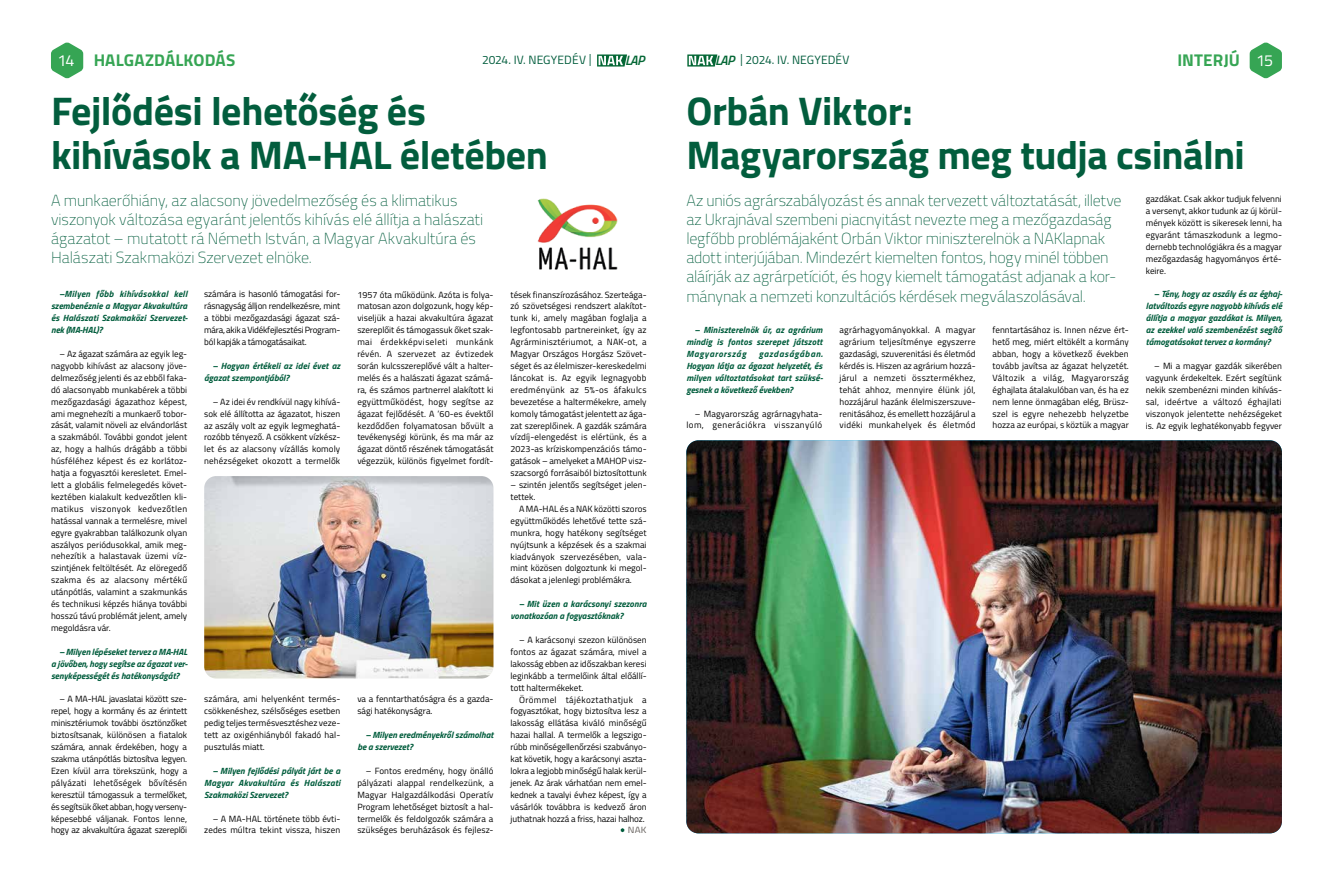
<style>
.page{position:relative;width:1333px;height:879px;background:#fff}
.page>*{position:absolute;margin:0;border:0;box-sizing:border-box;transform-origin:0 0}
.t1{font:700 40px/44px "Titillium";letter-spacing:-.01em;color:#025d3d}
.t2{font:700 17px "Titillium";letter-spacing:.005em;color:#36a554}
.t3{font:100 16px/19.2px "Titillium";letter-spacing:-.01em;color:#025d3d}
.t4{font:italic 600 13.6px "Titillium";color:#046735}
.t5{font:12px "Titillium";color:#025d3d}
.t6{font:9px/11.9px "Titillium";color:#000;text-align:justify}
.t7{font:italic 700 9px/11.9px "Titillium";color:#025d3d;text-align:justify}
.t8{font:9px/11.9px "Titillium";letter-spacing:.03em;color:#000;text-align:right}
.t9{font:9px "Titillium";color:#65605c;scale:1.1 1}
.s1{font-weight:400;font-size:16px;color:#fff}
.s2{font-family:"Myriad Pro"}
.s3{font-weight:600;font-style:italic;font-size:13.6px;color:#046735}
</style>
<div class="page">
<svg style="left:687px;top:54px;width:30px;height:13px"></svg>
<svg style="left:597px;top:54px;width:30px;height:13px"></svg>
<svg style="left:51px;top:42px;width:32px;height:36px"></svg>
<svg style="left:1249px;top:42px;width:32px;height:36px"></svg>
<img style="left:686px;top:440px;width:595px;height:393px">
<svg style="left:620px;top:828px;width:4px;height:4px"></svg>
<img style="left:537px;top:198px;width:81px;height:72px">
<img style="left:204px;top:476px;width:289px;height:202px">
<h2 class="t2" style="left:57px;top:47px;width:179px"><span class="s1">14</span> HALGAZDÁLKODÁS</h2>
<h2 class="t2" style="left:1177px;top:47px;width:97px">INTERJÚ <span class="s1">15</span></h2>
<h3 class="t5" style="left:482px;top:51px;width:111px">2024. IV. negyedév <span class="s2">|</span></h3>
<h3 class="t5" style="left:715px;top:51px;width:134px"><span class="s3">LAP</span> <span class="s2">|</span> 2024. IV. negyedév</h3>
<h3 class="t4" style="left:625px;top:50px;width:21px">LAP</h3>
<h1 class="t1" style="left:51px;top:87px;width:498px">Fejlődési lehetőség és kihívások a MA-HAL életében</h1>
<p class="t3" style="left:51px;top:190px;width:434px">A munkaerőhiány, az alacsony jövedelmezőség és a klimatikus viszonyok változása egyaránt jelentős kihívás elé állítja a halászati ágazatot – mutatott rá Németh István, a Magyar Akvakultúra és Halászati Szakmaközi Szervezet elnöke.</p>
<p class="t7" style="left:51px;top:288px;width:138px;text-indent:9px">–Milyen főbb kihívásokkal kell szembenéznie a Magyar Akvakultúra és Halászati Szakmaközi Szervezet&shy;nek (MA-HAL)?</p>
<p class="t6" style="left:51px;top:347px;width:138px;text-indent:9px">– Az ágazat számára az egyik leg&shy;nagyobb kihívást az alacsony jöve&shy;delmezőség jelenti és az ebből faka&shy;dó alacsonyabb munkabérek a többi mezőgazdasági ágazathoz képest, ami megnehezíti a munkaerő tobor&shy;zását, valamit növeli az elvándorlást a szakmából. További gondot jelent az, hogy a halhús drágább a többi húsféléhez képest és ez korlátoz&shy;hatja a fogyasztói keresletet. Emel&shy;lett a globális felmelegedés követ&shy;keztében kialakult kedvezőtlen kli&shy;matikus viszonyok kedvezőtlen hatással vannak a termelésre, mivel egyre gyakrabban találkozunk olyan aszályos periódusokkal, amik meg&shy;nehezítik a halastavak üzemi víz&shy;szintjének feltöltését. Az elöregedő szakma és az alacsony mértékű utánpótlás, valamint a szakmunkás és technikusi képzés hiánya további hosszú távú problémát jelent, amely megoldásra vár.</p>
<p class="t7" style="left:51px;top:645px;width:138px;text-indent:9px">– Milyen lépéseket tervez a MA-HAL a jövőben, hogy segítse az ágazat ver&shy;senyképességét és hatékonyságát?</p>
<p class="t6" style="left:51px;top:693px;width:138px;text-indent:9px">– A MA-HAL javaslatai között sze&shy;repel, hogy a kormány és az érintett minisztériumok további ösztönzőket biztosítsanak, különösen a fiatalok számára, annak érdekében, hogy a szakma utánpótlás biztosítva legyen.<br>Ezen kívül arra törekszünk, hogy a pályázati lehetőségek bővítésén keresztül támogassuk a termelőket, és segítsük őket abban, hogy verseny&shy;képesebbé váljanak. Fontos lenne, hogy az akvakultúra ágazat szereplői</p>
<p class="t6" style="left:357px;top:288px;width:138px">1957 óta működünk. Azóta is folya&shy;matosan azon dolgozunk, hogy kép&shy;viseljük a hazai akvakultúra ágazat szereplőit és támogassuk őket szak&shy;mai érdekképviseleti munkánk révén. A szervezet az évtizedek során kulcsszereplővé vált a halter&shy;melés és a halászati ágazat számá&shy;ra, és számos partnerrel alakított ki együttműködést, hogy segítse az ágazat fejlődését. A ’60-es évektől kezdődően folyamatosan bővült a tevékenységi körünk, és ma már az ágazat döntő részének támogatását végezzük, különös figyelmet fordít-</p>
<p class="t6" style="left:204px;top:288px;width:138px">számára is hasonló támogatási for&shy;rásnagyság álljon rendelkezésre, mint a többi mezőgazdasági ágazat szá&shy;mára, akik a Vidékfejlesztési Program&shy;ból kapják a támogatásaikat.</p>
<p class="t7" style="left:204px;top:359px;width:138px;text-indent:9px">– Hogyan értékeli az idei évet az ágazat szempontjából?</p>
<p class="t6" style="left:204px;top:395px;width:138px;text-indent:9px">– Az idei év rendkívül nagy kihívá&shy;sok elé állította az ágazatot, hiszen az aszály volt az egyik legmeghatá&shy;rozóbb tényező. A csökkent vízkész&shy;let és az alacsony vízállás komoly nehézségeket okozott a termelők</p>
<p class="t6" style="left:204px;top:693px;width:138px">számára, ami helyenként termés&shy;csökkenéshez, szélsőséges esetben pedig teljes termésvesztéshez veze&shy;tett az oxigénhiányból fakadó hal&shy;pusztulás miatt.</p>
<p class="t7" style="left:204px;top:764px;width:138px;text-indent:9px">– Milyen fejlődési pályát járt be a Magyar Akvakultúra és Halászati Szakmaközi Szervezet?</p>
<p class="t6" style="left:204px;top:812px;width:138px;text-align:right">– A MA-HAL története több évti&shy;zedes múltra tekint vissza, hiszen</p>
<p class="t6" style="left:357px;top:693px;width:138px">va a fenntarthatóságra és a gazda&shy;sági hatékonyságra.</p>
<p class="t7" style="left:357px;top:728px;width:138px;text-indent:9px">– Milyen eredményekről számolhat be a szervezet?</p>
<p class="t6" style="left:357px;top:764px;width:138px;text-indent:9px">– Fontos eredmény, hogy önálló pályázati alappal rendelkezünk, a Magyar Halgazdálkodási Operatív Program lehetőséget biztosít a hal&shy;termelők és feldolgozók számára a szükséges beruházások és fejlesz-</p>
<p class="t6" style="left:510px;top:288px;width:138px">tések finanszírozásához. Szerteága&shy;zó szövetségesi rendszert alakítot&shy;tunk ki, amely magában foglalja a legfontosabb partnereinket, így az Agrárminisztériumot, a NAK-ot, a Magyar Országos Horgász Szövet&shy;séget és az élelmiszer-kereskedelmi láncokat is. Az egyik legnagyobb eredményünk az 5%-os áfakulcs bevezetése a haltermékekre, amely komoly támogatást jelentett az ága&shy;zat szereplőinek. A gazdák számára vízdíj-elengedést is elértünk, és a 2023-as kríziskompenzációs támo&shy;gatások – amelyeket a MAHOP vis - szacsorgó forrásaiból biztosítottunk</p>
<p class="t6" style="left:510px;top:478px;width:138px">– szintén jelentős segítséget jelen&shy;tettek.</p>
<p class="t6" style="left:510px;top:502px;width:138px;text-indent:9px">A MA-HAL és a NAK közötti szoros együttműködés lehetővé tette szá&shy;munkra, hogy hatékony segítséget nyújtsunk a képzések és a szakmai kiadványok szervezésében, vala&shy;mint közösen dolgoztunk ki megol&shy;dásokat a jelenlegi problémákra.</p>
<p class="t7" style="left:510px;top:597px;width:138px;text-indent:9px">– Mit üzen a karácsonyi szezonra vonatkozóan a fogyasztóknak?</p>
<p class="t6" style="left:510px;top:633px;width:138px;text-indent:9px">– A karácsonyi szezon különösen fontos az ágazat számára, mivel a lakosság ebben az időszakban keresi leginkább a termelőink által előállí&shy;tott haltermékeket.</p>
<p class="t6" style="left:510px;top:693px;width:138px;text-indent:9px">Örömmel tájékoztathatjuk a fogyasztókat, hogy biztosítva lesz a lakosság ellátása kiváló minőségű hazai hallal. A termelők a legszigo&shy;rúbb minőségellenőrzési szabványo&shy;kat követik, hogy a karácsonyi aszta&shy;lokra a legjobb minőségű halak kerül&shy;jenek. Az árak várhatóan nem emel&shy;kednek a tavalyi évhez képest, így a vásárlók továbbra is kedvező áron juthatnak hozzá a friss, hazai halhoz.</p>
<p class="t9" style="left:628px;top:823px;width:19px">NAK</p>
<h1 class="t1" style="left:686px;top:87px;width:560px">Orbán Viktor:<br>Magyarország meg tudja csinálni</h1>
<p class="t3" style="left:686px;top:190px;width:437px">Az uniós agrárszabályozást és annak tervezett változtatását, illetve az Ukrajnával szembeni piacnyitást nevezte meg a mezőgazdaság legfőbb problémájaként Orbán Viktor miniszterelnök a NAKlapnak adott interjújában. Mindezért kiemelten fontos, hogy minél többen aláírják az agrárpetíciót, és hogy kiemelt támogatást adjanak a kor&shy;mánynak a nemzeti konzultációs kérdések megválaszolásával.</p>
<p class="t7" style="left:686px;top:323px;width:138px;text-indent:9px">– Miniszterelnök úr, az agrárium mindig is fontos szerepet játszott Magyarország</p>
<p class="t6" style="left:839px;top:324px;width:138px">agrárhagyományokkal. A magyar agrárium teljesítménye egyszerre gazdasági, szuverenitási és életmód kérdés is. Hiszen az agrárium hozzá&shy;járul a nemzeti össztermékhez, tehát ahhoz, mennyire élünk jól, hozzájárul hazánk élelmiszerszuve&shy;renitásához, és emellett hozzájárul a vidéki munkahelyek és életmód</p>
<p class="t6" style="left:992px;top:324px;width:138px">fenntartásához is. Innen nézve ért&shy;hető meg, miért eltökélt a kormány abban, hogy a következő években tovább javítsa az ágazat helyzetét.<br>Változik a világ, Magyarország éghajlata átalakulóban van, és ha ez nem lenne önmagában elég, Brüs - szel is egyre nehezebb helyzetbe hozza az európai, s köztük a magyar</p>
<p class="t7" style="left:686px;top:347px;width:138px;text-indent:72px">gazdaságában.<br>Hogyan látja az ágazat helyzetét, és milyen változtatásokat tart szüksé&shy;gesnek a következő években?</p>
<p class="t8" style="left:686px;top:407px;width:137px">– Magyarország agrárnagyhata&shy;lom, generációkra visszanyúló</p>
<p class="t6" style="left:1145px;top:193px;width:138px">gazdákat. Csak akkor tudjuk felvenni a versenyt, akkor tudunk az új körül&shy;mények között is sikeresek lenni, ha egyaránt támaszkodunk a legmo&shy;dernebb technológiákra és a magyar mezőgazdaság hagyományos érté&shy;keire.</p>
<p class="t7" style="left:1145px;top:288px;width:138px;text-indent:9px">– Tény, hogy az aszály és az éghaj&shy;latváltozás egyre nagyobb kihívás elé állítja a magyar gazdákat is. Milyen, az ezekkel való szembenézést segítő támogatásokat tervez a kormány?</p>
<p class="t6" style="left:1145px;top:359px;width:138px;text-indent:9px">– Mi a magyar gazdák sikerében vagyunk érdekeltek. Ezért segítünk nekik szembenézni minden kihívás&shy;sal, ideértve a változó éghajlati viszonyok jelentette nehézségeket is. Az egyik leghatékonyabb fegyver</p>
</div>
